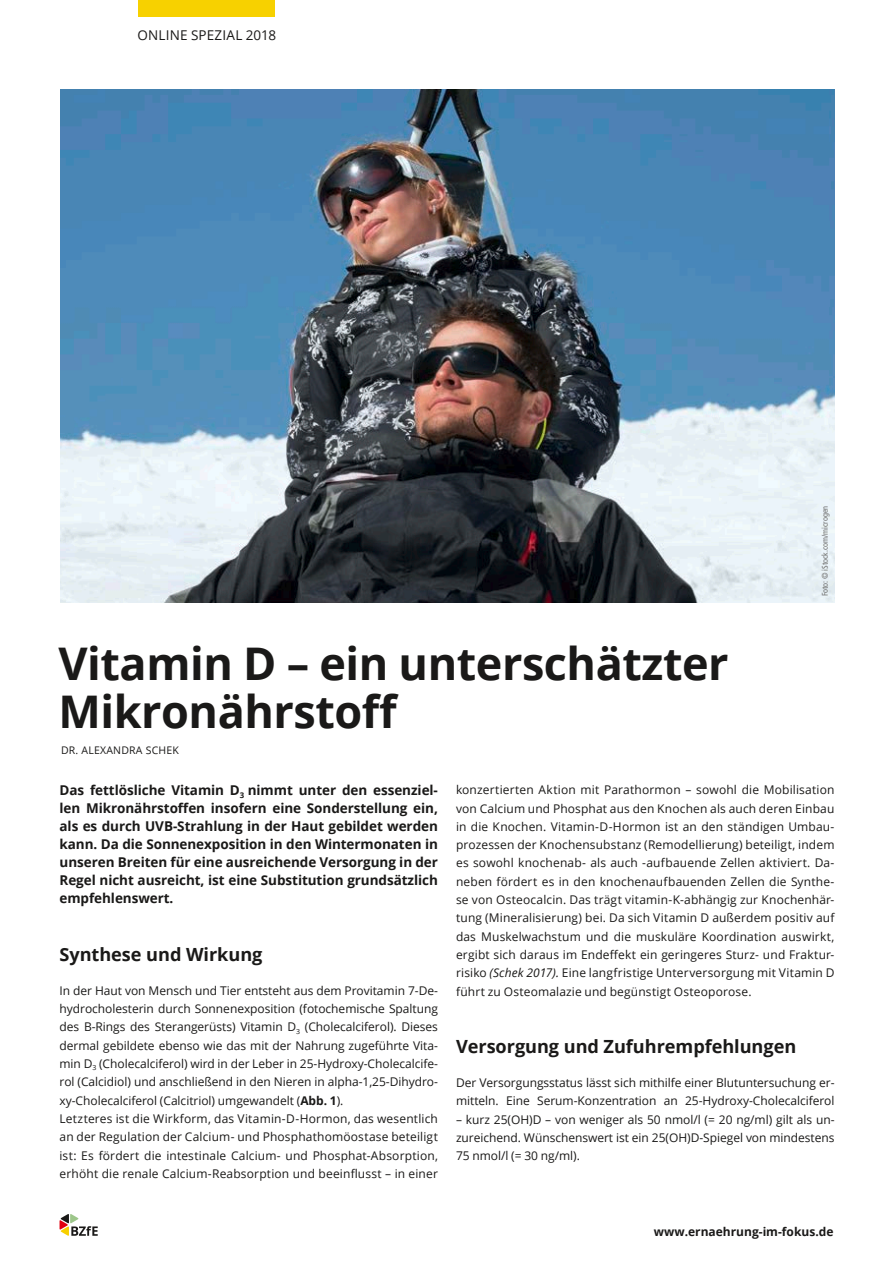
<style>
.page{position:relative;width:893px;height:1263px;background:#fff}
.page>*{position:absolute;margin:0;border:0;box-sizing:border-box;transform-origin:0 0}
.t1{font:700 45px/48px "Open Sans";letter-spacing:-.01em;color:#1a1918}
.t2{font:700 18.15px "Open Sans";letter-spacing:-.005em;color:#1a1918}
.t3{font:700 13.5px/18px "Open Sans";letter-spacing:-.005em;color:#1a1918;text-align:justify}
.t4{font:13.5px "Open Sans";letter-spacing:.01em;color:#1a1918}
.t5{font:12px/18.3px "Open Sans";letter-spacing:-.005em;color:#1a1918}
.t6{font:700 12px "Open Sans";color:#1a1918}
.t7{font:10.5px "Open Sans";letter-spacing:.02em;color:#1a1918}
.t8{font:condensed 8.25px "Frutiger LT";color:#6f6f6e}
.s1{font-weight:700}
.s2{font-style:italic}
</style>
<div class="page">
<img style="left:61px;top:90px;width:773px;height:512px">
<svg style="left:60px;top:1214px;width:38px;height:22px"></svg>
<div style="left:139px;top:0;width:136px;height:17px;background:#f7d100"></div>
<p class="t4" style="left:138px;top:25px;width:140px">ONLINE SPEZIAL 2018</p>
<h1 class="t1" style="left:58px;top:638px;width:672px">Vitamin D – ein unterschätzter<br>Mikronährstoff</h1>
<p class="t7" style="left:61px;top:743px;width:119px">DR. ALEXANDRA SCHEK</p>
<p class="t8" style="left:820px;top:596px;width:92px;rotate:-90deg">Foto: © iStock.com/microgen</p>
<p class="t3" style="left:60px;top:781px;width:380px">Das fettlösliche Vitamin D<sub>3</sub> nimmt unter den essenziel&shy;len Mikronährstoffen insofern eine Sonderstellung ein, als es durch UVB-Strahlung in der Haut gebildet werden kann. Da die Sonnenexposition in den Wintermonaten in unseren Breiten für eine ausreichende Versorgung in der Regel nicht ausreicht, ist eine Substitution grundsätzlich empfehlenswert.</p>
<h2 class="t2" style="left:60px;top:942px;width:204px">Synthese und Wirkung</h2>
<p class="t5" style="left:60px;top:981px;width:380px">In der Haut von Mensch und Tier entsteht aus dem Provitamin 7-De&shy;hydrocholesterin durch Sonnenexposition (fotochemische Spaltung des B-Rings des Sterangerüsts) Vitamin D<sub>3</sub> (Cholecalciferol). Dieses dermal gebildete ebenso wie das mit der Nahrung zugeführte Vita&shy;min D<sub>3</sub> (Cholecalciferol) wird in der Leber in 25-Hydroxy-Cholecalcife&shy;rol (Calcidiol) und anschließend in den Nieren in alpha-1,25-Dihydro&shy;xy-Cholecalciferol (Calcitriol) umgewandelt (<span class="s1">Abb. 1</span>).<br>Letzteres ist die Wirkform, das Vitamin-D-Hormon, das wesentlich an der Regulation der Calcium- und Phosphathomöostase beteiligt ist: Es fördert die intestinale Calcium- und Phosphat-Absorption, erhöht die renale Calcium-Reabsorption und beeinflusst – in einer</p>
<p class="t5" style="left:456px;top:780px;width:380px;text-align:justify">konzertierten Aktion mit Parathormon – sowohl die Mobilisation von Calcium und Phosphat aus den Knochen als auch deren Einbau in die Knochen. Vitamin-D-Hormon ist an den ständigen Umbau&shy;prozessen der Knochensubstanz (Remodellierung) beteiligt, indem es sowohl knochenab- als auch -aufbauende Zellen aktiviert. Da&shy;neben fördert es in den knochenaufbauenden Zellen die Synthe&shy;se von Osteocalcin. Das trägt vitamin-K-abhängig zur Knochenhär&shy;tung (Mineralisierung) bei. Da sich Vitamin D außerdem positiv auf das Muskelwachstum und die muskuläre Koordination auswirkt, ergibt sich daraus im Endeffekt ein geringeres Sturz- und Fraktur&shy;risiko <span class="s2">(Schek 2017).</span> Eine langfristige Unterversorgung mit Vitamin D führt zu Osteomalazie und begünstigt Osteoporose.</p>
<h2 class="t2" style="left:456px;top:1034px;width:342px">Versorgung und Zufuhrempfehlungen</h2>
<p class="t5" style="left:456px;top:1073px;width:380px">Der Versorgungsstatus lässt sich mithilfe einer Blutuntersuchung er&shy;mitteln. Eine Serum-Konzentration an 25-Hydroxy-Cholecalciferol</p>
<p class="t5" style="left:456px;top:1110px;width:380px;text-align:justify">– kurz 25(OH)D – von weniger als 50 nmol/l (= 20 ng/ml) gilt als un&shy;zureichend. Wünschenswert ist ein 25(OH)D-Spiegel von mindestens 75 nmol/l (= 30 ng/ml).</p>
<p class="t6" style="left:654px;top:1223px;width:181px">www.ernaehrung-im-fokus.de</p>
</div>
